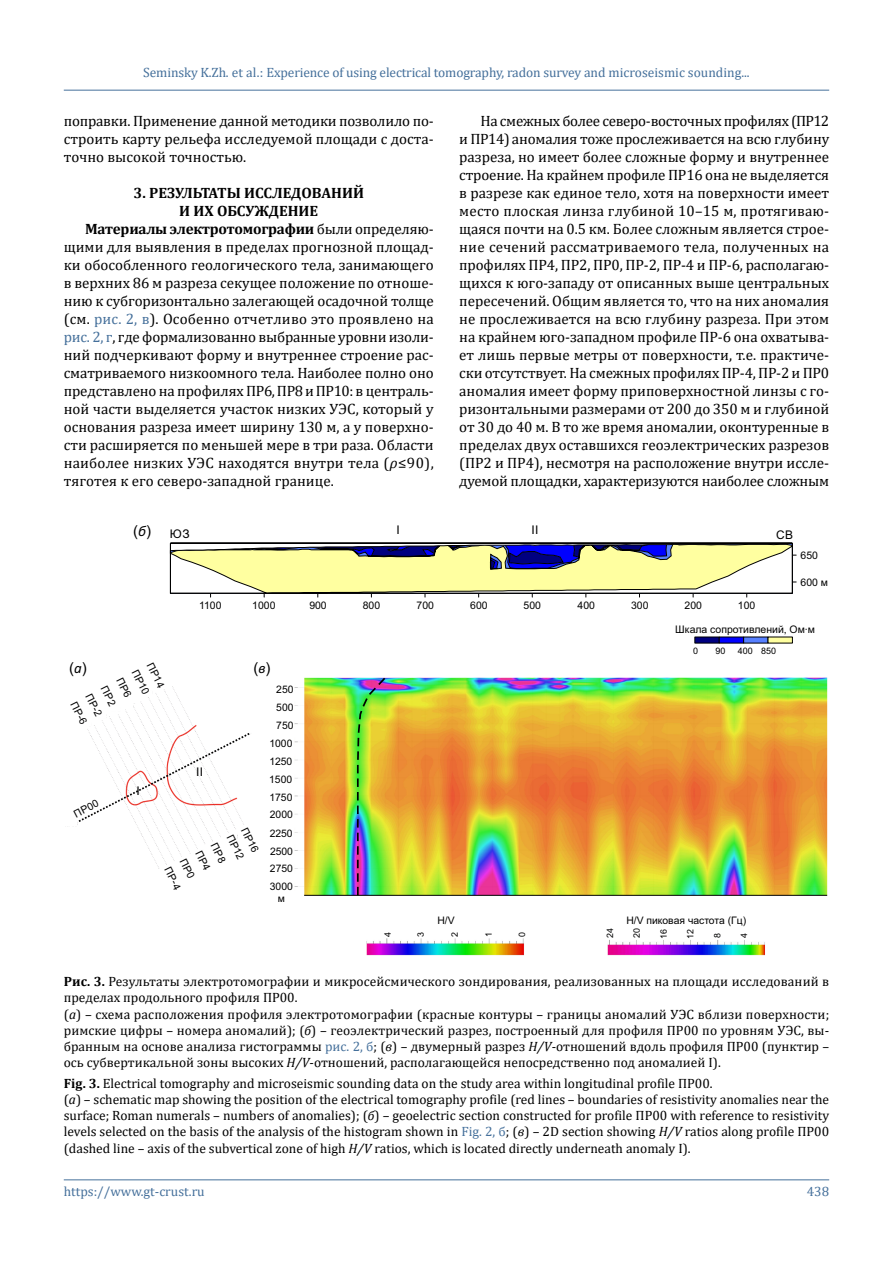
<style>
.page{position:relative;width:893px;height:1263px;background:#fff}
.page>*{position:absolute;margin:0;border:0;box-sizing:border-box;transform-origin:0 0}
.t1{font:15px/18px "Cambria";color:#000;text-align:justify}
.t2{font:700 15px "Cambria";letter-spacing:-.015em;color:#000}
.t3{font:15px "Arial";color:#000}
.t4{font:13.5px/16.2px "Cambria";color:#000}
.t5{font:13.5px "Cambria";letter-spacing:-.01em;color:#45709b}
.t6{font:12px "Arial";letter-spacing:.035em;color:#000}
.t7{font:10.5px "Arial";color:#000}
.t8{font:10.35px/18px "Arial";color:#000;text-align:right}
.t9{font:9px "Arial";color:#000}
.t10{font:8.85px "Arial";color:#000}
.s1{font-weight:400}
.s2{color:#45709b}
.s3{font-style:italic}
.s4{font-family:"Calibri";font-style:italic}
.s5{font-weight:700}
</style>
<div class="page">
<hr style="left:64px;top:1179px;width:765px;height:1px;background:#45709b">
<hr style="left:64px;top:90px;width:765px;height:1px;background:#45709b">
<svg style="left:695px;top:637px;width:24px;height:6px"></svg>
<svg style="left:719px;top:637px;width:24px;height:6px"></svg>
<svg style="left:743px;top:637px;width:25px;height:6px"></svg>
<svg style="left:768px;top:637px;width:25px;height:6px"></svg>
<img style="left:367px;top:938px;width:157px;height:17px">
<img style="left:294px;top:678px;width:533px;height:217px">
<img style="left:607px;top:940px;width:158px;height:15px">
<svg style="left:356px;top:677px;width:31px;height:218px;background:#91bc5a"></svg>
<img style="left:77px;top:686px;width:167px;height:183px">
<svg style="left:77px;top:731px;width:173px;height:92px"></svg>
<svg style="left:171px;top:543px;width:625px;height:54px"></svg>
<hr style="left:170px;top:593px;width:622px;height:1px;background:#000">
<hr style="left:170px;top:542px;width:622px;height:1px;background:#000">
<hr style="left:792px;top:543px;width:1px;height:50px;background:#000">
<hr style="left:170px;top:543px;width:1px;height:50px;background:#000">
<hr style="left:304px;top:895px;width:523px;height:1px;background:#000">
<svg style="left:180px;top:843px;width:46px;height:26px"></svg>
<svg style="left:101px;top:686px;width:31px;height:20px"></svg>
<p class="t5" style="left:143px;top:65px;width:608px">Seminsky K.Zh. et al.: Experience of using electrical tomography, radon survey and microseismic sounding...</p>
<p class="t1" style="left:64px;top:112px;width:370px">поправки. Применение данной методики позволило по&shy;строить карту рельефа исследуемой площади с доста&shy;точно высокой точностью.</p>
<p class="t2" style="left:133px;top:182px;width:232px">3. РЕЗУЛЬТАТЫ ИССЛЕДОВАНИЙ</p>
<p class="t2" style="left:179px;top:200px;width:141px">И ИХ ОБСУЖДЕНИЕ</p>
<p class="t2" style="left:85px;top:218px;width:349px">Материалы электротомографии <span class="s1">были определяю-</span></p>
<p class="t1" style="left:64px;top:238px;width:370px">щими для выявления в пределах прогнозной площад-</p>
<p class="t1" style="left:64px;top:256px;width:371px">ки обособленного геологического тела, занимающего</p>
<p class="t1" style="left:64px;top:274px;width:370px">в верхних 86 м разреза секущее положение по отноше-</p>
<p class="t1" style="left:64px;top:292px;width:371px">нию к субгоризонтально залегающей осадочной толще</p>
<p class="t1" style="left:64px;top:310px;width:371px">(см. <span class="s2">рис. 2, в</span>). Особенно отчетливо это проявлено на</p>
<p class="t1" style="left:64px;top:328px;width:370px"><span class="s2">рис. 2, г</span>, где формализованно выбранные уровни изоли-</p>
<p class="t1" style="left:64px;top:346px;width:370px">ний подчеркивают форму и внутреннее строение рас-</p>
<p class="t1" style="left:64px;top:364px;width:371px">сматриваемого низкоомного тела. Наиболее полно оно</p>
<p class="t1" style="left:64px;top:382px;width:370px">представлено на профилях ПР6, ПР8 и ПР10: в централь-</p>
<p class="t1" style="left:64px;top:400px;width:371px">ной части выделяется участок низких УЭС, который у</p>
<p class="t1" style="left:64px;top:418px;width:371px">основания разреза имеет ширину 130 м, а у поверхно-</p>
<p class="t1" style="left:64px;top:436px;width:371px">сти расширяется по меньшей мере в три раза. Области</p>
<p class="t1" style="left:64px;top:454px;width:371px">наиболее низких УЭС находятся внутри тела (<span class="s3">ρ</span>≤90),</p>
<p class="t1" style="left:64px;top:472px;width:271px">тяготея к его северо-западной границе.</p>
<p class="t1" style="left:459px;top:112px;width:371px;text-indent:21px">На смежных более северо-восточных профилях (ПР12 и ПР14) аномалия тоже прослеживается на всю глубину разреза, но имеет более сложные форму и внутреннее строение. На крайнем профиле ПР16 она не выделяется в разрезе как единое тело, хотя на поверхности имеет место плоская линза глубиной 10–15 м, протягиваю&shy;щаяся почти на 0.5 км. Более сложным является строе&shy;ние сечений рассматриваемого тела, полученных на профилях ПР4, ПР2, ПР0, ПР-2, ПР-4 и ПР-6, располагаю&shy;щихся к юго-западу от описанных выше центральных пересечений. Общим является то, что на них аномалия не прослеживается на всю глубину разреза. При этом на крайнем юго-западном профиле ПР-6 она охватыва&shy;ет лишь первые метры от поверхности, т.е. практиче&shy;ски отсутствует. На смежных профилях ПР-4, ПР-2 и ПР0 аномалия имеет форму приповерхностной линзы с го&shy;ризонтальными размерами от 200 до 350 м и глубиной от 30 до 40 м. В то же время аномалии, оконтуренные в пределах двух оставшихся геоэлектрических разрезов (ПР2 и ПР4), несмотря на расположение внутри иссле&shy;дуемой площадки, характеризуются наиболее сложным</p>
<p class="t3" style="left:133px;top:525px;width:19px">( )<span class="s4">б</span></p>
<p class="t6" style="left:170px;top:530px;width:21px">ЮЗ</p>
<p class="t6" style="left:776px;top:530px;width:19px">СВ</p>
<p class="t6" style="left:397px;top:525px;width:5px">I</p>
<p class="t6" style="left:531px;top:525px;width:9px">II</p>
<p class="t7" style="left:199px;top:601px;width:24px">1100</p>
<p class="t7" style="left:252px;top:601px;width:25px">1000</p>
<p class="t7" style="left:309px;top:601px;width:19px">900</p>
<p class="t7" style="left:363px;top:601px;width:19px">800</p>
<p class="t7" style="left:417px;top:601px;width:19px">700</p>
<p class="t7" style="left:470px;top:601px;width:19px">600</p>
<p class="t7" style="left:524px;top:601px;width:19px">500</p>
<p class="t7" style="left:578px;top:601px;width:19px">400</p>
<p class="t7" style="left:631px;top:601px;width:19px">300</p>
<p class="t7" style="left:685px;top:601px;width:19px">200</p>
<p class="t7" style="left:738px;top:601px;width:19px">100</p>
<p class="t7" style="left:801px;top:551px;width:19px">650</p>
<p class="t7" style="left:801px;top:578px;width:29px">600 м</p>
<p class="t3" style="left:69px;top:662px;width:19px">( )<span class="s4">а</span></p>
<p class="t3" style="left:254px;top:662px;width:19px">( )<span class="s4">в</span></p>
<p class="t8" style="left:157px;top:660px;width:28px;rotate:63deg">ПР14</p>
<p class="t8" style="left:142px;top:667px;width:28px;rotate:63deg">ПР10</p>
<p class="t8" style="left:269px;top:681px;width:26px">250<br>500<br>750<br>1000<br>1250<br>1500<br>1750<br>2000<br>2250<br>2500<br>2750<br>3000</p>
<p class="t8" style="left:278px;top:890px;width:9px">м</p>
<p class="t8" style="left:81px;top:698px;width:26px;rotate:63deg">ПР-6</p>
<p class="t8" style="left:96px;top:690px;width:26px;rotate:63deg">ПР-2</p>
<p class="t6" style="left:196px;top:767px;width:9px">II</p>
<p class="t6" style="left:136px;top:786px;width:5px">I</p>
<p class="t8" style="left:71px;top:807px;width:28px;rotate:-27deg">ПР00</p>
<p class="t8" style="left:251px;top:825px;width:28px;rotate:63deg">ПР16</p>
<p class="t8" style="left:237px;top:832px;width:28px;rotate:63deg">ПР12</p>
<p class="t8" style="left:174px;top:864px;width:26px;rotate:63deg">ПР-4</p>
<p class="t7" style="left:675px;top:625px;width:141px">Шкала сопротивлений, Ом∙м</p>
<p class="t9" style="left:693px;top:647px;width:6px">0</p>
<p class="t9" style="left:715px;top:647px;width:11px">90</p>
<p class="t9" style="left:738px;top:647px;width:40px">400 850</p>
<p class="t8" style="left:437px;top:912px;width:19px">H/V</p>
<p class="t10" style="left:384px;top:936px;width:6px;rotate:-90deg">4</p>
<p class="t10" style="left:417px;top:937px;width:6px;rotate:-90deg">3</p>
<p class="t10" style="left:451px;top:936px;width:6px;rotate:-90deg">2</p>
<p class="t10" style="left:485px;top:937px;width:6px;rotate:-90deg">1</p>
<p class="t10" style="left:519px;top:937px;width:6px;rotate:-90deg">0</p>
<p class="t8" style="left:626px;top:912px;width:121px">H/V пиковая частота (Гц)</p>
<p class="t10" style="left:714px;top:938px;width:6px;rotate:-90deg">8</p>
<p class="t10" style="left:607px;top:938px;width:11px;rotate:-90deg">24</p>
<p class="t10" style="left:633px;top:938px;width:11px;rotate:-90deg">20</p>
<p class="t10" style="left:660px;top:938px;width:11px;rotate:-90deg">16</p>
<p class="t10" style="left:687px;top:939px;width:11px;rotate:-90deg">12</p>
<p class="t10" style="left:741px;top:938px;width:6px;rotate:-90deg">4</p>
<p class="t4" style="left:64px;top:973px;width:767px"><span class="s5">Рис. 3.</span> Результаты электротомографии и микросейсмического зондирования, реализованных на площади исследований в пределах продольного профиля ПР00.<br>(<span class="s3">а</span>) – схема расположения профиля электротомографии (красные контуры – границы аномалий УЭС вблизи поверхности; римские цифры – номера аномалий); (<span class="s3">б</span>) – геоэлектрический разрез, построенный для профиля ПР00 по уровням УЭС, вы&shy;бранным на основе анализа гистограммы <span class="s2">рис. 2, б</span>; (<span class="s3">в</span>) – двумерный разрез <span class="s3">H/V</span>-отношений вдоль профиля ПР00 (пунктир – ось субвертикальной зоны высоких <span class="s3">H/V</span>-отношений, располагающейся непосредственно под аномалией I).</p>
<p class="t4" style="left:64px;top:1075px;width:767px"><span class="s5">Fig. 3.</span> Electrical tomography and microseismic sounding data on the study area within longitudinal profile ПР00.<br>(<span class="s3">а</span>) – schematic map showing the position of the electrical tomography profile (red lines – boundaries of resistivity anomalies near the surface; Roman numerals – numbers of anomalies); (<span class="s3">б</span>) – geoelectric section constructed for profile ПР00 with reference to resistivity levels selected on the basis of the analysis of the histogram shown in <span class="s2">Fig. 2, б</span>; (<span class="s3">в</span>) – 2D section showing <span class="s3">H/V</span> ratios along profile ПР00 (dashed line – axis of the subvertical zone of high <span class="s3">H/V</span> ratios, which is located directly underneath anomaly I).</p>
<p class="t5" style="left:64px;top:1183px;width:142px">https://www.gt-crust.ru</p>
<p class="t5" style="left:807px;top:1183px;width:24px">438</p>
</div>
